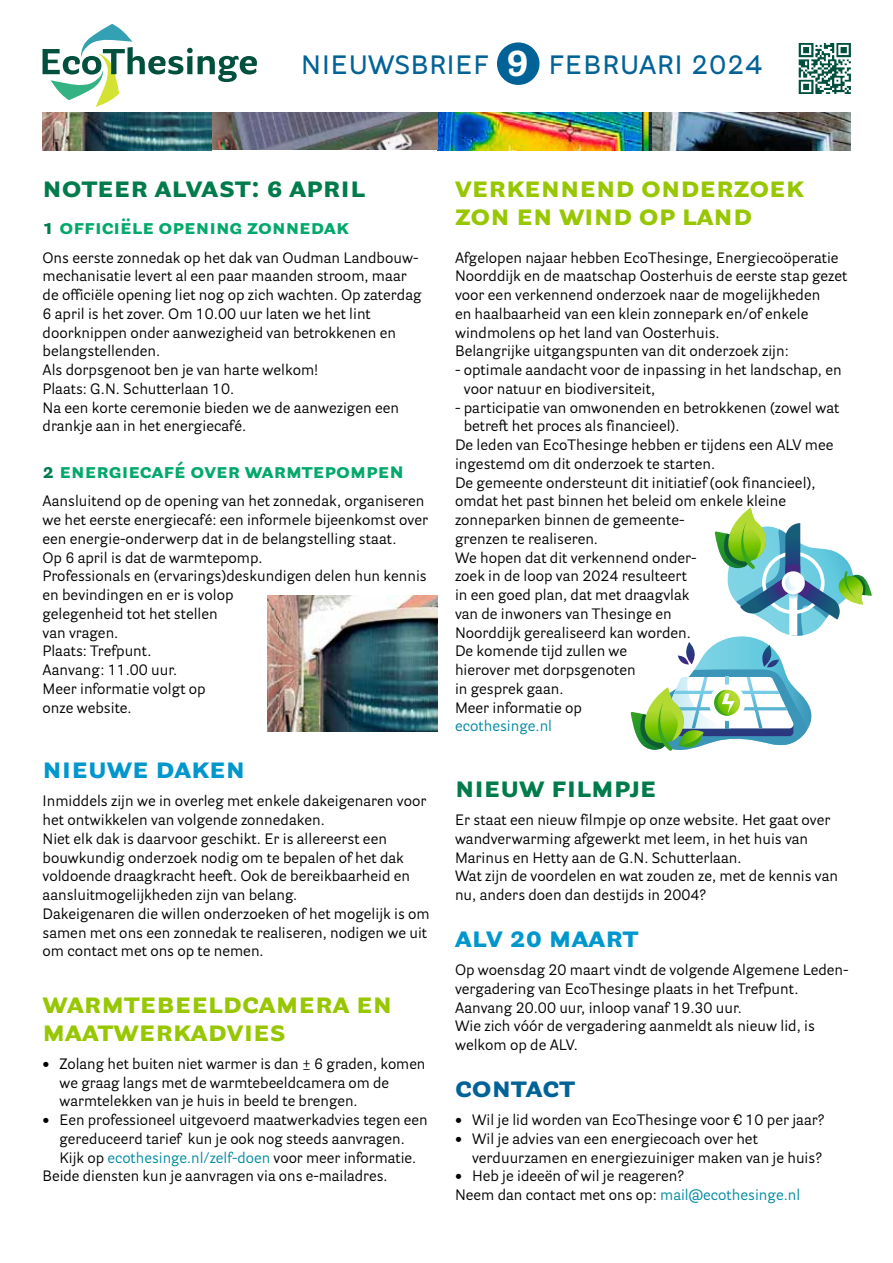
<style>
.page{position:relative;width:893px;height:1263px;background:#fff}
.page>*{position:absolute;margin:0;border:0;box-sizing:border-box;transform-origin:0 0}
.t1{font:36px "Parry Grotesque Pro";letter-spacing:-.01em;color:#006296;scale:.96 1}
.t2{font:700 30px/28px "Parry Grotesque Pro";color:#96c700}
.t3{font:700 30px "Parry Grotesque Pro";color:#007b4b}
.t4{font:700 30px "Parry Grotesque Pro";color:#0097cd}
.t5{font:700 30px "Parry Grotesque Pro";color:#006296}
.t6{font:700 21px "Parry Grotesque Pro";color:#00a86b}
.t7{font:15px/18.8px "Parry Grotesque Pro";color:#000}
.t8{font:15px "Parry Grotesque Pro";color:#008aa1}
.s1{font-weight:700;color:#fff}
.s2{color:#007b4b}
.s3{font-size:22.5px}
.s4{color:#008aa1}
</style>
<div class="page">
<div style="left:497px;top:42px;width:42px;height:43px;background:#006296;border-radius:50%"></div>
<svg style="left:43px;top:24px;width:214px;height:83px"></svg>
<img style="left:798px;top:43px;width:53px;height:51px">
<img style="left:43px;top:112px;width:807px;height:38px">
<svg style="left:631px;top:508px;width:241px;height:243px"></svg>
<img style="left:268px;top:596px;width:170px;height:135px">
<h1 class="t1" style="left:300px;top:36px;width:483px">nieuwsbrief <span class="s1">9</span> februari 2024</h1>
<h2 class="t3" style="left:43px;top:165px;width:324px">noteer alvast: 6 april</h2>
<h3 class="t6" style="left:43px;top:212px;width:308px"><span class="s2">1</span> officiële opening zonnedak</h3>
<p class="t7" style="left:43px;top:248px;width:381px">Ons eerste zonnedak op het dak van Oudman Landbouw&shy;mechanisatie levert al een paar maanden stroom, maar de officiële opening liet nog op zich wachten. Op zaterdag 6 april is het zover. Om 10.00 uur laten we het lint doorknippen onder aanwezigheid van betrokkenen en belangstellenden.<br>Als dorpsgenoot ben je van harte welkom!<br>Plaats: G.N. Schutterlaan 10.<br>Na een korte ceremonie bieden we de aanwezigen een drankje aan in het energiecafé.</p>
<h3 class="t6" style="left:43px;top:455px;width:363px"><span class="s2">2</span> energiecafé over warmtepompe<span class="s3">n</span></h3>
<p class="t7" style="left:43px;top:491px;width:387px">Aansluitend op de opening van het zonnedak, organiseren we het eerste energiecafé: een informele bijeenkomst over een energie-onderwerp dat in de belangstelling staat.<br>Op 6 april is dat de warmtepomp.<br>Professionals en (ervarings)deskundigen delen hun kennis en bevindingen en er is volop<br>gelegenheid tot het stellen<br>van vragen.<br>Plaats: Trefpunt.<br>Aanvang: 11.00 uur.<br>Meer informatie volgt op<br>onze website.</p>
<h2 class="t4" style="left:43px;top:746px;width:204px">nieuwe daken</h2>
<p class="t7" style="left:43px;top:791px;width:389px">Inmiddels zijn we in overleg met enkele dakeigenaren voor het ontwikkelen van volgende zonnedaken.<br>Niet elk dak is daarvoor geschikt. Er is allereerst een bouwkundig onderzoek nodig om te bepalen of het dak voldoende draagkracht heeft. Ook de bereikbaarheid en aansluitmogelijkheden zijn van belang.<br>Dakeigenaren die willen onderzoeken of het mogelijk is om samen met ons een zonnedak te realiseren, nodigen we uit om contact met ons op te nemen.</p>
<h2 class="t2" style="left:43px;top:988px;width:351px">warmtebeeldcamera en maatwerkadvies</h2>
<p class="t7" style="left:60px;top:1054px;width:367px;text-indent:-17px">• Zolang het buiten niet warmer is dan ± 6 graden, komen we graag langs met de warmtebeeldcamera om de warmtelekken van je huis in beeld te brengen.</p>
<p class="t7" style="left:43px;top:1110px;width:387px">• Een professioneel uitgevoerd maatwerkadvies tegen een</p>
<p class="t7" style="left:60px;top:1129px;width:347px">gereduceerd tarief kun je ook nog steeds aanvragen.</p>
<p class="t7" style="left:60px;top:1148px;width:358px">Kijk op <span class="s4">ecothesinge.nl/zelf-doen</span> voor meer informatie.</p>
<p class="t7" style="left:43px;top:1166px;width:347px">Beide diensten kun je aanvragen via ons e-mailadres.</p>
<h2 class="t2" style="left:455px;top:172px;width:350px">verkennend onderzoek zon en wind op land</h2>
<p class="t7" style="left:455px;top:248px;width:394px">Afgelopen najaar hebben EcoThesinge, Energiecoöperatie Noorddijk en de maatschap Oosterhuis de eerste stap gezet voor een verkennend onderzoek naar de mogelijkheden<br>en haalbaarheid van een klein zonnepark en/of enkele windmolens op het land van Oosterhuis.<br>Belangrijke uitgangspunten van dit onderzoek zijn:</p>
<p class="t7" style="left:464px;top:360px;width:379px;text-indent:-9px">- optimale aandacht voor de inpassing in het landschap, en voor natuur en biodiversiteit,</p>
<p class="t7" style="left:455px;top:398px;width:386px">- participatie van omwonenden en betrokkenen (zowel wat</p>
<p class="t7" style="left:464px;top:416px;width:217px">betreft het proces als financieel).</p>
<p class="t7" style="left:455px;top:435px;width:380px">De leden van EcoThesinge hebben er tijdens een ALV mee</p>
<p class="t7" style="left:455px;top:454px;width:262px">ingestemd om dit onderzoek te starten.</p>
<p class="t7" style="left:455px;top:473px;width:362px">De gemeente ondersteunt dit initiatief (ook financieel),</p>
<p class="t7" style="left:455px;top:491px;width:333px">omdat het past binnen het beleid om enkele kleine</p>
<p class="t7" style="left:455px;top:510px;width:231px">zonneparken binnen de gemeente-</p>
<p class="t7" style="left:455px;top:529px;width:145px">grenzen te realiseren.</p>
<p class="t7" style="left:455px;top:548px;width:243px">We hopen dat dit verkennend onder-</p>
<p class="t7" style="left:455px;top:566px;width:234px">zoek in de loop van 2024 resulteert</p>
<p class="t7" style="left:455px;top:585px;width:236px">in een goed plan, dat met draagvlak</p>
<p class="t7" style="left:455px;top:604px;width:218px">van de inwoners van Thesinge en</p>
<p class="t7" style="left:455px;top:623px;width:237px">Noorddijk gerealiseerd kan worden.</p>
<p class="t7" style="left:455px;top:641px;width:174px">De komende tijd zullen we</p>
<p class="t7" style="left:455px;top:660px;width:182px">hierover met dorpsgenoten</p>
<p class="t7" style="left:455px;top:679px;width:110px">in gesprek gaan.</p>
<p class="t7" style="left:455px;top:698px;width:128px">Meer informatie op</p>
<p class="t8" style="left:455px;top:715px;width:99px">ecothesinge.nl</p>
<h2 class="t3" style="left:455px;top:765px;width:203px">nieuw filmpje</h2>
<p class="t7" style="left:455px;top:810px;width:385px">Er staat een nieuw filmpje op onze website. Het gaat over wandverwarming afgewerkt met leem, in het huis van Marinus en Hetty aan de G.N. Schutterlaan.<br>Wat zijn de voordelen en wat zouden ze, met de kennis van nu, anders doen dan destijds in 2004?</p>
<h2 class="t4" style="left:455px;top:915px;width:185px">alv 20 maart</h2>
<p class="t7" style="left:455px;top:960px;width:395px">Op woensdag 20 maart vindt de volgende Algemene Leden&shy;vergadering van EcoThesinge plaats in het Trefpunt.<br>Aanvang 20.00 uur, inloop vanaf 19.30 uur.<br>Wie zich vóór de vergadering aanmeldt als nieuw lid, is welkom op de ALV.</p>
<h2 class="t5" style="left:455px;top:1065px;width:121px">contact</h2>
<p class="t7" style="left:455px;top:1110px;width:371px">• Wil je lid worden van EcoThesinge voor € 10 per jaar?</p>
<p class="t7" style="left:472px;top:1129px;width:351px;text-indent:-17px">• Wil je advies van een energiecoach over het verduurzamen en energiezuiniger maken van je huis?</p>
<p class="t7" style="left:455px;top:1166px;width:347px">• Heb je ideeën of wil je reageren?<br>Neem dan contact met ons op: <span class="s4">mail@ecothesinge.nl</span></p>
</div>
